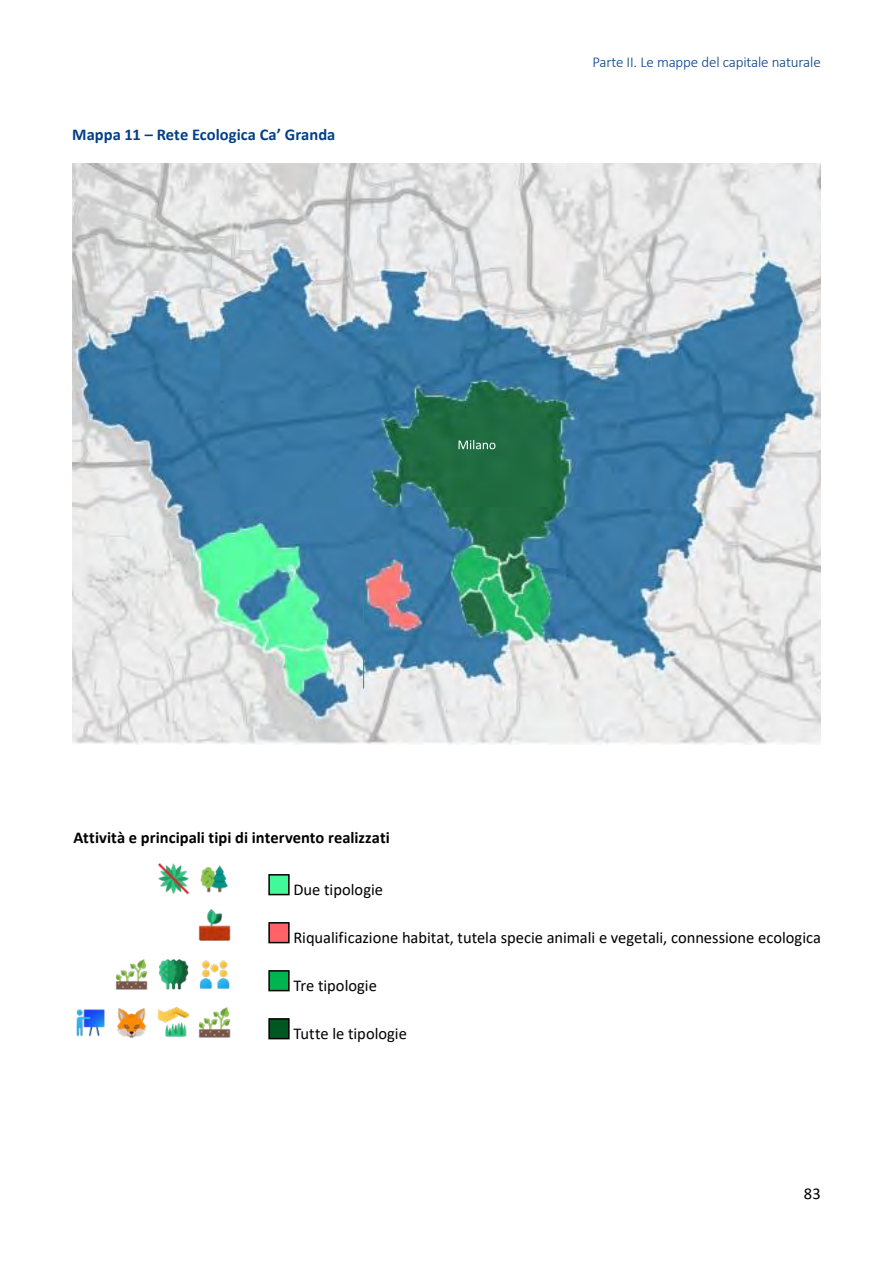
<style>
.page{position:relative;width:893px;height:1263px;background:#fff}
.page>*{position:absolute;margin:0;border:0;box-sizing:border-box;transform-origin:0 0}
.Leggenda{font:16.5px "Calibri";color:#000}
.QTESTOxoxoxoxoxox{font:700 16.5px "Calibri";color:#000}
.QTitoloTabFig{font:700 16.5px "Calibri";color:#033f85}
.t1{font:300 15px "Calibri";letter-spacing:-.01em;color:#033f85}
</style>
<div class="page">
<img style="left:72px;top:163px;width:749px;height:581px">
<hr style="left:363px;top:593px;width:1px;height:95px;background:#00b050">
<svg style="left:459px;top:440px;width:36px;height:9px"></svg>
<img style="left:158px;top:863px;width:32px;height:32px">
<img style="left:200px;top:865px;width:28px;height:28px">
<div style="left:269px;top:875px;width:20px;height:19px;background:#42f999"></div>
<div style="left:268px;top:874px;width:22px;height:21px;border:2px solid #000"></div>
<img style="left:198px;top:909px;width:33px;height:32px">
<div style="left:269px;top:923px;width:20px;height:19px;background:#ff6367"></div>
<div style="left:268px;top:922px;width:22px;height:21px;border:2px solid #000"></div>
<img style="left:115px;top:959px;width:33px;height:31px">
<img style="left:159px;top:959px;width:30px;height:31px">
<img style="left:199px;top:960px;width:31px;height:29px">
<div style="left:269px;top:971px;width:20px;height:19px;background:#00b44f"></div>
<div style="left:268px;top:970px;width:22px;height:21px;border:2px solid #000"></div>
<img style="left:76px;top:1009px;width:29px;height:28px">
<img style="left:117px;top:1008px;width:29px;height:30px">
<img style="left:157px;top:1007px;width:33px;height:30px">
<img style="left:198px;top:1007px;width:33px;height:31px">
<div style="left:269px;top:1019px;width:20px;height:20px;background:#005722"></div>
<div style="left:268px;top:1018px;width:22px;height:21px;border:2px solid #000"></div>
<p class="QTitoloTabFig" style="left:72px;top:123px;width:265px">Mappa 11 – Rete Ecologica Ca’ Granda</p>
<p class="t1" style="left:592px;top:52px;width:230px">Parte II. Le mappe del capitale naturale</p>
<p class="QTESTOxoxoxoxoxox" style="left:73px;top:826px;width:318px">Attività e principali tipi di intervento realizzati</p>
<p class="Leggenda" style="left:293px;top:878px;width:91px">Due tipologie</p>
<p class="Leggenda" style="left:293px;top:926px;width:529px">Riqualificazione habitat, tutela specie animali e vegetali, connessione ecologica</p>
<p class="Leggenda" style="left:293px;top:974px;width:85px">Tre tipologie</p>
<p class="Leggenda" style="left:293px;top:1022px;width:115px">Tutte le tipologie</p>
<p class="Leggenda" style="left:804px;top:1182px;width:18px">83</p>
</div>
